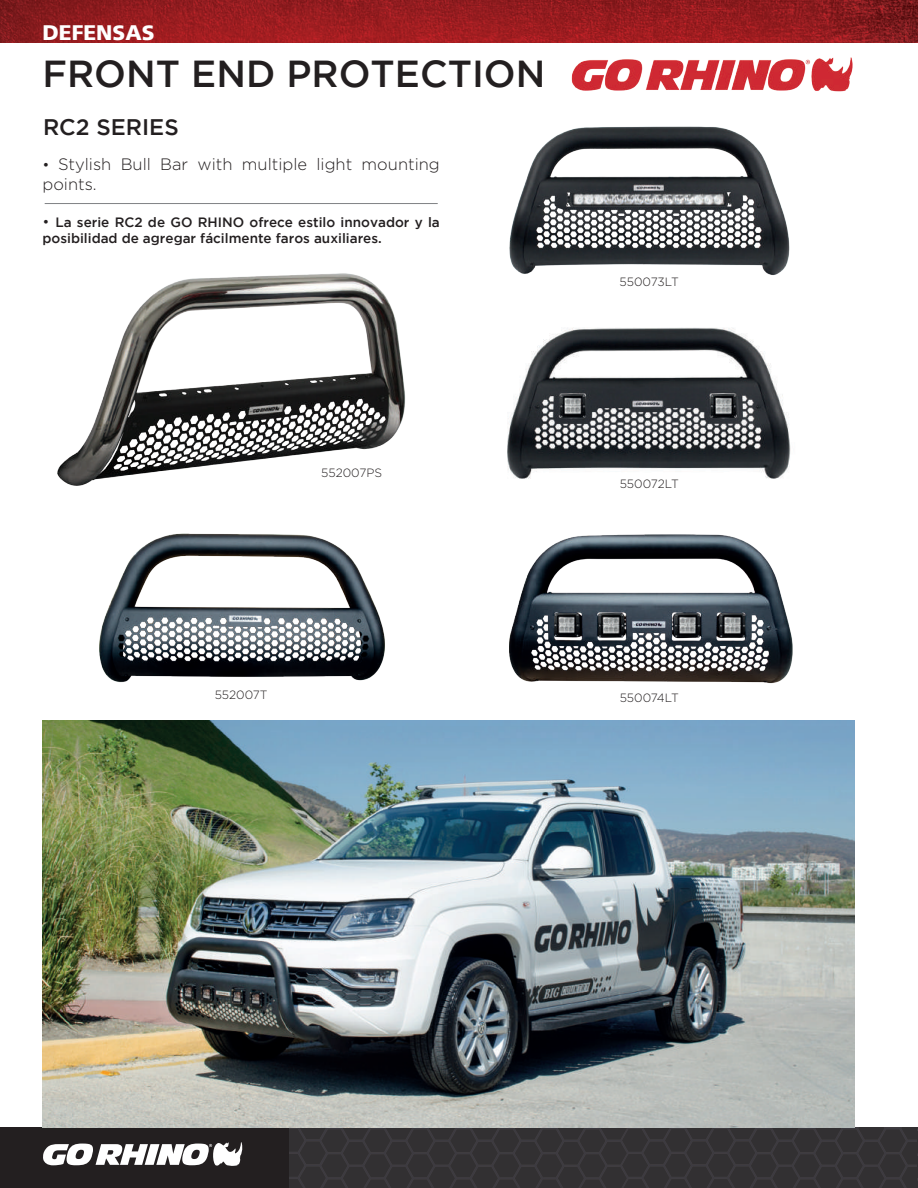
<style>
.page{position:relative;width:918px;height:1188px;background:#fff}
.page>*{position:absolute;margin:0;border:0;box-sizing:border-box;transform-origin:0 0}
.t1{font:500 37.5px "Gotham";color:#231f20}
.t2{font:500 22.5px "Gotham";color:#231f20}
.t3{font:900 21px "Frutiger";color:#fff}
.t4{font:300 16.5px/19.8px "Gotham";color:#231f20}
.t5{font:500 13.5px/16.2px "Gotham";color:#231f20}
.t6{font:300 12px "Gotham";color:#231f20}
.s1{font-size:15px}
.s2{font-weight:300;font-size:15px}
</style>
<div class="page">
<img style="left:0;top:0;width:918px;height:43px">
<img style="left:289px;top:1128px;width:629px;height:60px">
<div style="left:0;top:1128px;width:289px;height:60px;background:#231f20"></div>
<svg style="left:43px;top:1142px;width:200px;height:24px"></svg>
<img style="left:571px;top:57px;width:282px;height:35px">
<hr style="left:45px;top:203px;width:393px;height:1px;background:#808285">
<img style="left:43px;top:720px;width:811px;height:408px">
<img style="left:57px;top:273px;width:348px;height:213px">
<img style="left:509px;top:126px;width:281px;height:149px">
<img style="left:509px;top:534px;width:284px;height:150px">
<img style="left:507px;top:327px;width:284px;height:152px">
<img style="left:99px;top:533px;width:286px;height:150px">
<h3 class="t3" style="left:43px;top:20px;width:114px">DEFENSAS</h3>
<h1 class="t1" style="left:43px;top:52px;width:504px">FRONT END PROTECTION</h1>
<h2 class="t2" style="left:43px;top:115px;width:137px">RC2 SERIES</h2>
<p class="t4" style="left:43px;top:154px;width:399px"><span class="s1">•</span> Stylish Bull Bar with multiple light mounting points.</p>
<p class="t5" style="left:43px;top:214px;width:399px"><span class="s2">•</span> La serie RC2 de GO RHINO ofrece estilo innovador y la posibilidad de agregar fácilmente faros auxiliares.</p>
<p class="t6" style="left:321px;top:466px;width:62px">552007PS</p>
<p class="t6" style="left:620px;top:275px;width:61px">550073LT</p>
<p class="t6" style="left:620px;top:478px;width:61px">550072LT</p>
<p class="t6" style="left:215px;top:688px;width:54px">552007T</p>
<p class="t6" style="left:620px;top:692px;width:61px">550074LT</p>
</div>
